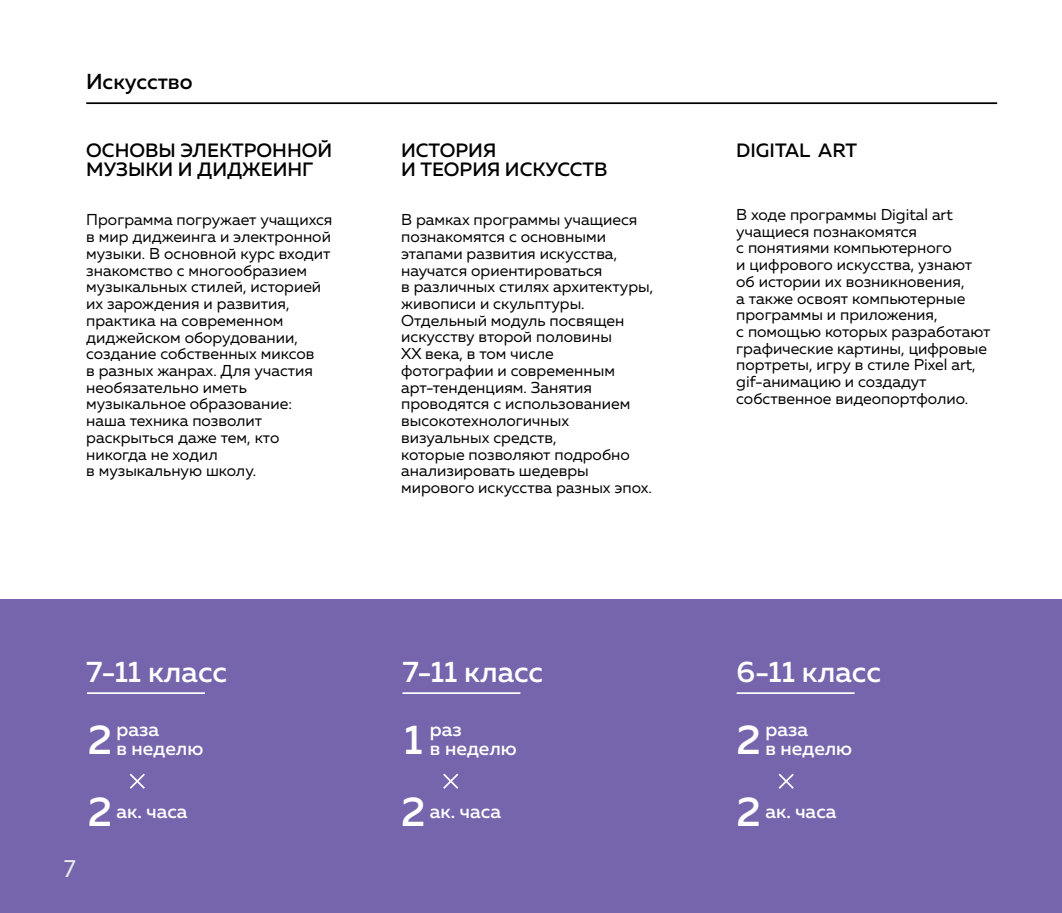
<style>
.page{position:relative;width:1062px;height:913px;background:#fff}
.page>*{position:absolute;margin:0;border:0;box-sizing:border-box;transform-origin:0 0}
.t1{font:500 41.48px "Muller";color:#fff}
.t2{font:500 29.57px "Muller";color:#fff}
.t3{font:25.9px "Myriad Pro";color:#e9ecea}
.t4{font:500 21.7px "Muller";color:#000001}
.t5{font:500 19.25px/19.2px "Muller";color:#000001}
.t6{font:500 19.25px/19.2px "Muller";color:#fff}
.t7{font:15.75px/16.8px "Muller";color:#000001}
.s1{font-size:41.48px}
</style>
<div class="page">
<div style="left:0;top:600px;width:1062px;height:313px;background:#7665ad"></div>
<hr style="left:86px;top:102px;width:911px;height:2px;background:#000001">
<hr style="left:87px;top:692px;width:118px;height:2px;background:#fff">
<hr style="left:402px;top:692px;width:118px;height:2px;background:#fff">
<hr style="left:736px;top:692px;width:118px;height:2px;background:#fff">
<svg style="left:129px;top:773px;width:16px;height:16px"></svg>
<svg style="left:778px;top:773px;width:16px;height:16px"></svg>
<svg style="left:443px;top:773px;width:16px;height:16px"></svg>
<h3 class="t4" style="left:86px;top:68px;width:108px">Искусство</h3>
<p class="t5" style="left:86px;top:140px;width:247px">ОСНОВЫ ЭЛЕКТРОННОЙ<br>МУЗЫКИ И ДИДЖЕИНГ</p>
<p class="t7" style="left:86px;top:211px;width:248px">Программа погружает учащихся в мир диджеинга и электронной музыки. В основной курс входит знакомство с многообразием музыкальных стилей, историей их зарождения и развития, практика на современном диджейском оборудовании, создание собственных миксов<br>в разных жанрах. Для участия необязательно иметь музыкальное образование: наша техника позволит раскрыться даже тем, кто никогда не ходил<br>в музыкальную школу.</p>
<p class="t7" style="left:736px;top:206px;width:256px">В ходе программы Digital art учащиеся познакомятся<br>с понятиями компьютерного<br>и цифрового искусства, узнают об истории их возникновения,<br>а также освоят компьютерные программы и приложения,<br>с помощью которых разработают графические картины, цифровые портреты, игру в стиле Pixel art, gif-анимацию и создадут собственное видеопортфолио.</p>
<p class="t5" style="left:401px;top:140px;width:97px">ИСТОРИЯ</p>
<p class="t5" style="left:736px;top:140px;width:122px">DIGITAL ART</p>
<p class="t5" style="left:401px;top:159px;width:208px">И ТЕОРИЯ ИСКУССТВ</p>
<p class="t7" style="left:401px;top:211px;width:253px">В рамках программы учащиеся познакомятся с основными этапами развития искусства, научатся ориентироваться<br>в различных стилях архитектуры, живописи и скульптуры.<br>Отдельный модуль посвящен искусству второй половины<br>XX века, в том числе<br>фотографии и современным арт-тенденциям. Занятия проводятся с использованием высокотехнологичных визуальных средств,<br>которые позволяют подробно анализировать шедевры мирового искусства разных эпох.</p>
<h2 class="t2" style="left:86px;top:653px;width:142px">7-11 класс</h2>
<h2 class="t2" style="left:402px;top:653px;width:142px">7-11 класс</h2>
<h2 class="t2" style="left:736px;top:653px;width:146px">6-11 класс</h2>
<h3 class="t3" style="left:63px;top:852px;width:15px">7</h3>
<h1 class="t1" style="left:88px;top:714px;width:26px">2</h1>
<p class="t6" style="left:116px;top:719px;width:88px">раза<br>в неделю</p>
<h1 class="t1" style="left:736px;top:714px;width:26px">2</h1>
<p class="t6" style="left:736px;top:801px;width:101px"><span class="s1">2</span> ак. часа</p>
<p class="t6" style="left:430px;top:719px;width:88px">раз<br>в неделю</p>
<p class="t6" style="left:765px;top:719px;width:44px">раза</p>
<h1 class="t1" style="left:404px;top:714px;width:20px">1</h1>
<p class="t6" style="left:765px;top:738px;width:88px">в неделю</p>
<p class="t6" style="left:88px;top:801px;width:101px"><span class="s1">2</span> ак. часа</p>
<p class="t6" style="left:401px;top:801px;width:101px"><span class="s1">2</span> ак. часа</p>
</div>
